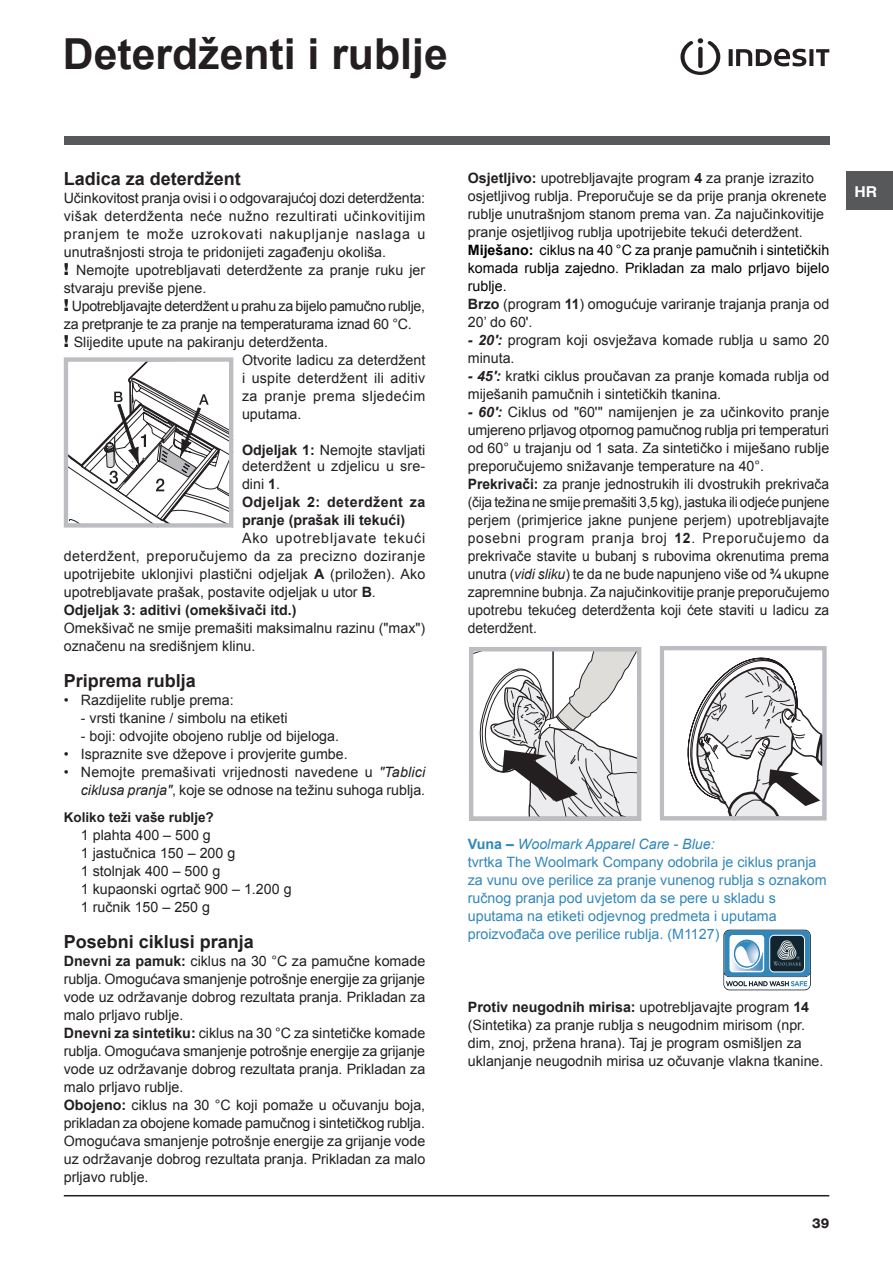
<style>
.page{position:relative;width:893px;height:1263px;background:#fff}
.page>*{position:absolute;margin:0;border:0;box-sizing:border-box;transform-origin:0 0}
.Titolo{font:700 42.75px "Arial";color:#231f20}
.titoletto{font:700 18px "Arial";color:#231f20}
.t1{font:700 15px "Helvetica";color:#fff;scale:1.05 1}
.Corpo_testo{font:14.25px/18px "Arial";color:#231f20;text-align:justify}
.Corpo_testo-2{font:14.25px/18px "Arial";color:#3287ba}
.Corpo_testo-3{font:14.25px/18px "Arial";color:#000;text-align:justify}
.Corpo_testo-4{font:14.25px/18px "Arial";letter-spacing:-.025em;color:#231f20}
.titolletto_piccolo{font:700 14.25px/18px "Arial";color:#231f20}
.titolletto_piccolo-2{font:14.25px/16.5px "Arial";letter-spacing:.01em;color:#231f20}
.Titolo_3{font:700 13.5px "Arial";color:#231f20}
.t2{font:800 13.5px "Helvetica Neue";color:#231f20}
.s1{font-family:"Helvetica Neue";font-weight:900;font-size:16.5px}
.s2{font-weight:700}
.s3{font-style:italic}
.s4{font-weight:700;font-style:italic}
</style>
<div class="page">
<hr style="left:64px;top:1195px;width:765px;height:1px;background:#231f20">
<div style="left:846px;top:172px;width:47px;height:38px;background:#57585a"></div>
<div style="left:64px;top:136px;width:765px;height:9px;background:#57585a"></div>
<svg style="left:680px;top:38px;width:40px;height:37px"></svg>
<svg style="left:729px;top:49px;width:4px;height:17px"></svg>
<svg style="left:736px;top:49px;width:70px;height:17px"></svg>
<svg style="left:809px;top:49px;width:4px;height:17px"></svg>
<svg style="left:816px;top:49px;width:13px;height:17px"></svg>
<svg style="left:64px;top:358px;width:170px;height:170px"></svg>
<svg style="left:474px;top:652px;width:162px;height:164px"></svg>
<div style="left:469px;top:647px;width:172px;height:174px;border:4px solid #bcbdc0"></div>
<svg style="left:682px;top:657px;width:145px;height:164px"></svg>
<div style="left:660px;top:646px;width:167px;height:174px;border:4px solid #bcbdc0"></div>
<svg style="left:723px;top:930px;width:88px;height:60px"></svg>
<p class="Titolo" style="left:63px;top:26px;width:386px">Deterdženti i rublje</p>
<p class="titoletto" style="left:64px;top:167px;width:179px">Ladica za deterdžent</p>
<p class="Corpo_testo" style="left:64px;top:189px;width:363px">Učinkovitost pranja ovisi i o odgovarajućoj dozi deterdženta: višak deterdženta neće nužno rezultirati učinkovitijim pranjem te može uzrokovati nakupljanje naslaga u unutrašnjosti stroja te pridonijeti zagađenju okoliša.</p>
<p class="Corpo_testo" style="left:64px;top:261px;width:363px"><span class="s1">!</span> Nemojte upotrebljavati deterdžente za pranje ruku jer stvaraju previše pjene.</p>
<p class="Corpo_testo-4" style="left:64px;top:297px;width:363px"><span class="s1">!</span> Upotrebljavajte deterdžent u prahu za bijelo pamučno rublje, za pretpranje te za pranje na temperaturama iznad 60 °C.</p>
<p class="Corpo_testo" style="left:64px;top:333px;width:266px"><span class="s1">!</span> Slijedite upute na pakiranju deterdženta.</p>
<p class="Corpo_testo" style="left:242px;top:351px;width:185px">Otvorite ladicu za deterdžent i uspite deterdžent ili aditiv za pranje prema sljedećim uputama.</p>
<p class="titolletto_piccolo-2" style="left:242px;top:442px;width:185px"><span class="s2">Odjeljak 1:</span> Nemojte stavljati deterdžent u zdjelicu u sre-</p>
<p class="titolletto_piccolo-2" style="left:242px;top:476px;width:40px">dini <span class="s2">1</span>.</p>
<p class="titolletto_piccolo" style="left:242px;top:494px;width:185px">Odjeljak 2: deterdžent za pranje (prašak ili tekući)</p>
<p class="Corpo_testo" style="left:64px;top:529px;width:363px;text-indent:178px">Ako upotrebljavate tekući deterdžent, preporučujemo da za precizno doziranje upotrijebite uklonjivi plastični odjeljak <span class="s2">A</span> (priložen). Ako upotrebljavate prašak, postavite odjeljak u utor <span class="s2">B</span>.</p>
<p class="titolletto_piccolo" style="left:64px;top:602px;width:234px">Odjeljak 3: aditivi (omekšivači itd.)</p>
<p class="Corpo_testo" style="left:64px;top:619px;width:363px">Omekšivač ne smije premašiti maksimalnu razinu ("max") označenu na središnjem klinu.</p>
<p class="titoletto" style="left:64px;top:669px;width:134px">Priprema rublja</p>
<p class="Corpo_testo" style="left:64px;top:691px;width:171px">• Razdijelite rublje prema:</p>
<p class="Corpo_testo" style="left:81px;top:709px;width:208px">- vrsti tkanine / simbolu na etiketi</p>
<p class="Corpo_testo" style="left:81px;top:727px;width:260px">- boji: odvojite obojeno rublje od bijeloga.</p>
<p class="Corpo_testo" style="left:64px;top:745px;width:285px">• Ispraznite sve džepove i provjerite gumbe.</p>
<p class="Corpo_testo" style="left:64px;top:763px;width:363px;text-align:right">• Nemojte premašivati vrijednosti navedene u <span class="s3">"Tablici ciklusa pranja"</span>, koje se odnose na težinu suhoga rublja.</p>
<p class="Titolo_3" style="left:64px;top:808px;width:152px">Koliko teži vaše rublje?</p>
<p class="Corpo_testo" style="left:81px;top:826px;width:131px">1 plahta 400 – 500 g</p>
<p class="Corpo_testo" style="left:81px;top:844px;width:156px">1 jastučnica 150 – 200 g</p>
<p class="Corpo_testo" style="left:81px;top:862px;width:141px">1 stolnjak 400 – 500 g</p>
<p class="Corpo_testo" style="left:81px;top:880px;width:212px">1 kupaonski ogrtač 900 – 1.200 g</p>
<p class="Corpo_testo" style="left:81px;top:898px;width:131px">1 ručnik 150 – 250 g</p>
<p class="titoletto" style="left:64px;top:930px;width:192px">Posebni ciklusi pranja</p>
<p class="Corpo_testo" style="left:64px;top:952px;width:363px"><span class="s2">Dnevni za pamuk:</span> ciklus na 30 °C za pamučne komade rublja. Omogućava smanjenje potrošnje energije za grijanje vode uz održavanje dobrog rezultata pranja. Prikladan za malo prljavo rublje.</p>
<p class="Corpo_testo" style="left:64px;top:1024px;width:363px"><span class="s2">Dnevni za sintetiku:</span> ciklus na 30 °C za sintetičke komade rublja. Omogućava smanjenje potrošnje energije za grijanje vode uz održavanje dobrog rezultata pranja. Prikladan za malo prljavo rublje.</p>
<p class="Corpo_testo" style="left:64px;top:1096px;width:363px"><span class="s2">Obojeno:</span> ciklus na 30 °C koji pomaže u očuvanju boja, prikladan za obojene komade pamučnog i sintetičkog rublja.<br>Omogućava smanjenje potrošnje energije za grijanje vode uz održavanje dobrog rezultata pranja. Prikladan za malo prljavo rublje.</p>
<p class="Corpo_testo" style="left:468px;top:169px;width:360px;text-align:left"><span class="s2">Osjetljivo:</span> upotrebljavajte program <span class="s2">4</span> za pranje izrazito osjetljivog rublja. Preporučuje se da prije pranja okrenete rublje unutrašnjom stanom prema van. Za najučinkovitije pranje osjetljivog rublja upotrijebite tekući deterdžent.</p>
<p class="Corpo_testo-3" style="left:468px;top:241px;width:363px"><span class="s2">Miješano:</span> ciklus na 40 °C za pranje pamučnih i sintetičkih komada rublja zajedno. Prikladan za malo prljavo bijelo rublje.</p>
<p class="Corpo_testo" style="left:468px;top:295px;width:363px"><span class="s2">Brzo</span> (program <span class="s2">11</span>) omogućuje variranje trajanja pranja od<br>20’ do 60'.</p>
<p class="Corpo_testo" style="left:468px;top:331px;width:363px"><span class="s4">- 20':</span> program koji osvježava komade rublja u samo 20 minuta.</p>
<p class="Corpo_testo" style="left:468px;top:367px;width:363px"><span class="s4">- 45':</span> kratki ciklus proučavan za pranje komada rublja od miješanih pamučnih i sintetičkih tkanina.</p>
<p class="Corpo_testo" style="left:468px;top:403px;width:363px"><span class="s4">- 60':</span> Ciklus od "60'" namijenjen je za učinkovito pranje umjereno prljavog otpornog pamučnog rublja pri temperaturi od 60° u trajanju od 1 sata. Za sintetičko i miješano rublje preporučujemo snižavanje temperature na 40°.</p>
<p class="Corpo_testo" style="left:468px;top:475px;width:363px"><span class="s2">Prekrivači:</span> za pranje jednostrukih ili dvostrukih prekrivača (čija težina ne smije premašiti 3,5 kg), jastuka ili odjeće punjene perjem (primjerice jakne punjene perjem) upotrebljavajte posebni program pranja broj <span class="s2">12</span>. Preporučujemo da prekrivače stavite u bubanj s rubovima okrenutima prema unutra (<span class="s3">vidi sliku</span>) te da ne bude napunjeno više od <span class="s2">¾</span> ukupne zapremnine bubnja. Za najučinkovitije pranje preporučujemo upotrebu tekućeg deterdženta koji ćete staviti u ladicu za deterdžent.</p>
<p class="t1" style="left:854px;top:183px;width:23px">HR</p>
<p class="Corpo_testo-2" style="left:468px;top:835px;width:360px"><span class="s2">Vuna –</span> <span class="s3">Woolmark Apparel Care - Blue:<br></span>tvrtka The Woolmark Company odobrila je ciklus pranja za vunu ove perilice za pranje vunenog rublja s oznakom ručnog pranja pod uvjetom da se pere u skladu s uputama na etiketi odjevnog predmeta i uputama proizvođača ove perilice rublja. (M1127)</p>
<p class="Corpo_testo" style="left:468px;top:998px;width:357px;text-align:left"><span class="s2">Protiv neugodnih mirisa:</span> upotrebljavajte program <span class="s2">14 </span>(Sintetika) za pranje rublja s neugodnim mirisom (npr. dim, znoj, pržena hrana). Taj je program osmišljen za uklanjanje neugodnih mirisa uz očuvanje vlakna tkanine.</p>
<p class="t2" style="left:812px;top:1215px;width:19px">39</p>
</div>
